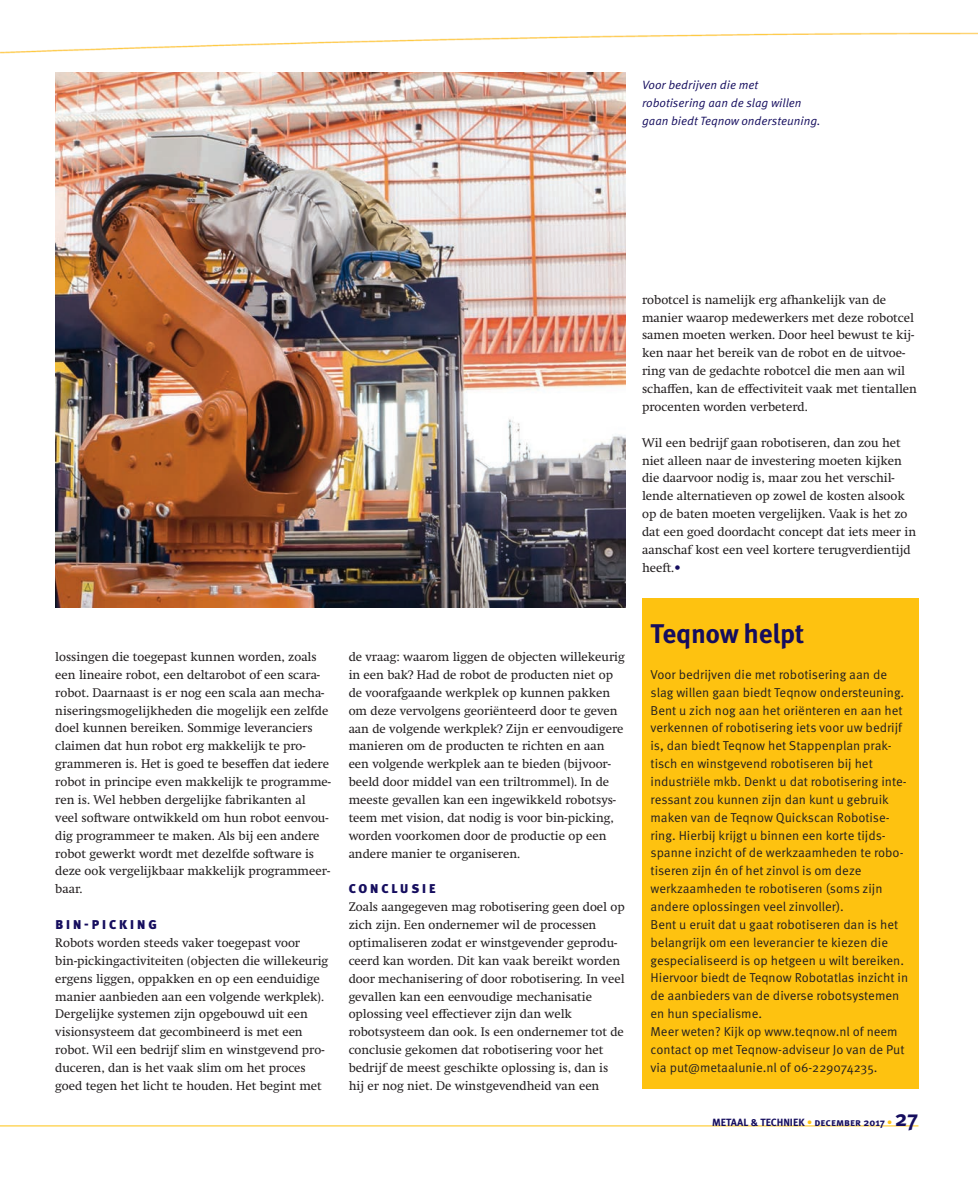
<style>
.page{position:relative;width:978px;height:1191px;background:#fff}
.page>*{position:absolute;margin:0;border:0;box-sizing:border-box;transform-origin:0 0}
.t1{font:700 27px "Meta OT";letter-spacing:-.015em;color:#150d5e}
.t2{font:12.9px/17.9px "Meta OT Norm";color:#231f20}
.t3{font:12.75px/17.9px "Swift Neue LT Pro";color:#231f20}
.t4{font:900 12.75px "Meta OT";letter-spacing:.23em;color:#150d5e}
.t5{font:12px/17.9px "Meta OT Norm Ita";color:#150d5e}
.t6{font:700 10.5px "Meta OT";color:#150d5e}
.s1{color:#150d5e}
.s2{color:#fec210}
.s3{font-size:22.5px}
</style>
<div class="page">
<hr style="left:0;top:1125px;width:918px;height:1px;background:#fec210">
<img style="left:0;top:32px;width:978px;height:70px">
<div style="left:642px;top:598px;width:276px;height:491px;background:#fec210"></div>
<img style="left:55px;top:72px;width:570px;height:536px">
<p class="t5" style="left:642px;top:77px;width:180px">Voor bedrijven die met robotisering aan de slag willen gaan biedt Teqnow ondersteuning.</p>
<p class="t3" style="left:642px;top:290px;width:276px">robotcel is namelĳk erg afhankelĳk van de manier waarop medewerkers met deze robotcel samen moeten werken. Door heel bewust te kĳ&shy;ken naar het bereik van de robot en de uitvoe&shy;ring van de gedachte robotcel die men aan wil scha-en, kan de e-ectiviteit vaak met tientallen procenten worden verbeterd.</p>
<p class="t3" style="left:642px;top:433px;width:275px">Wil een bedrĳf gaan robotiseren, dan zou het niet alleen naar de investering moeten kĳken die daarvoor nodig is, maar zou het verschil&shy;lende alternatieven op zowel de kosten alsook op de baten moeten vergelĳken. Vaak is het zo dat een goed doordacht concept dat iets meer in aanschaf kost een veel kortere terugverdientĳd heeft.<span class="s1">•</span></p>
<p class="t3" style="left:55px;top:647px;width:277px">lossingen die toegepast kunnen worden, zoals een lineaire robot, een deltarobot of een scara&shy;robot. Daarnaast is er nog een scala aan mecha&shy;niseringsmogelĳkheden die mogelĳk een zelfde doel kunnen bereiken. Sommige leveranciers claimen dat hun robot erg makkelĳk te pro&shy;grammeren is. Het is goed te bese-en dat iedere robot in principe even makkelĳk te programme&shy;ren is. Wel hebben dergelĳke fabrikanten al veel software ontwikkeld om hun robot eenvou&shy;dig programmeer te maken. Als bĳ een andere robot gewerkt wordt met dezelfde software is deze ook vergelĳkbaar makkelĳk programmeer&shy;baar.</p>
<p class="t4" style="left:55px;top:917px;width:103px">BIN-PICKING</p>
<p class="t3" style="left:55px;top:933px;width:274px">Robots worden steeds vaker toegepast voor bin-pickingactiviteiten (objecten die willekeurig ergens liggen, oppakken en op een eenduidige manier aanbieden aan een volgende werkplek).<br>Dergelĳke systemen zĳn opgebouwd uit een visionsysteem dat gecombineerd is met een robot. Wil een bedrĳf slim en winstgevend pro&shy;duceren, dan is het vaak slim om het proces goed tegen het licht te houden. Het begint met</p>
<p class="t3" style="left:349px;top:648px;width:278px">de vraag: waarom liggen de objecten willekeurig in een bak? Had de robot de producten niet op de voorafgaande werkplek op kunnen pakken om deze vervolgens georiënteerd door te geven aan de volgende werkplek? Zĳn er eenvoudigere manieren om de producten te richten en aan een volgende werkplek aan te bieden (bĳvoor&shy;beeld door middel van een triltrommel). In de meeste gevallen kan een ingewikkeld robotsys&shy;teem met vision, dat nodig is voor bin-picking, worden voorkomen door de productie op een andere manier te organiseren.</p>
<p class="t4" style="left:349px;top:881px;width:88px">CONCLUSIE</p>
<p class="t3" style="left:349px;top:898px;width:278px">Zoals aangegeven mag robotisering geen doel op zich zĳn. Een ondernemer wil de processen optimaliseren zodat er winstgevender geprodu&shy;ceerd kan worden. Dit kan vaak bereikt worden door mechanisering of door robotisering. In veel gevallen kan een eenvoudige mechanisatie oplossing veel e-ectiever zĳn dan welk robotsysteem dan ook. Is een ondernemer tot de conclusie gekomen dat robotisering voor het bedrĳf de meest geschikte oplossing is, dan is hĳ er nog niet. De winstgevendheid van een</p>
<h1 class="t1" style="left:651px;top:617px;width:155px">Teqnow helpt</h1>
<p class="t2" style="left:651px;top:666px;width:259px">Voor bedrijven die met robotisering aan de slag willen gaan biedt Teqnow ondersteuning.<br>Bent u zich nog aan het oriënteren en aan het verkennen of robotisering iets voor uw bedrijf is, dan biedt Teqnow het Stappenplan prak&shy;tisch en winstgevend robotiseren bij het industriële mkb. Denkt u dat robotisering inte&shy;ressant zou kunnen zijn dan kunt u gebruik maken van de Teqnow Quickscan Robotise&shy;ring. Hierbij krijgt u binnen een korte tijds&shy;spanne inzicht of de werkzaamheden te robo&shy;tiseren zijn én of het zinvol is om deze werkzaamheden te robotiseren (soms zijn andere oplossingen veel zinvoller).<br>Bent u eruit dat u gaat robotiseren dan is het belangrijk om een leverancier te kiezen die gespecialiseerd is op hetgeen u wilt bereiken.<br>Hiervoor biedt de Teqnow Robotatlas inzicht in de aanbieders van de diverse robotsystemen en hun specialisme.<br>Meer weten? Kijk op www.teqnow.nl of neem contact op met Teqnow-adviseur Jo van de Put via put@metaalunie.nl of 06-229074235.</p>
<p class="t6" style="left:712px;top:1116px;width:208px">METAAL &amp; TECHNIEK <span class="s2">•</span> december 2017 <span class="s2">•</span> <span class="s3">27</span></p>
</div>
